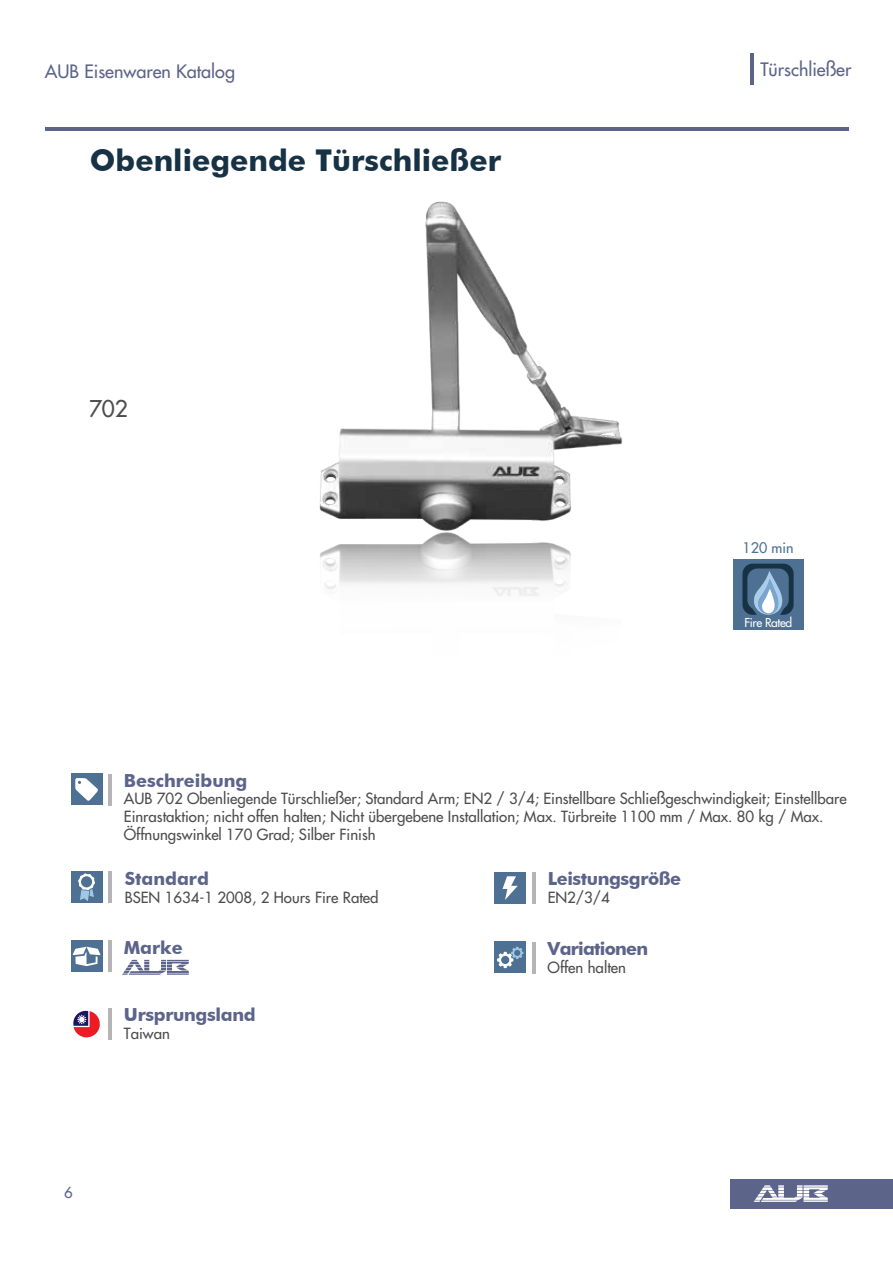
<style>
.page{position:relative;width:893px;height:1262px;background:#fff}
.page>*{position:absolute;margin:0;border:0;box-sizing:border-box;transform-origin:0 0}
.t1{font:700 30px "Futura BT";color:#173244}
.t2{font:22.5px "Futura";color:#4d4d4d}
.t3{font:18px "Futura";color:#5c648a}
.t4{font:700 18px "Futura BT";letter-spacing:-.02em;color:#5c648a}
.t5{font:700 18px "Futura BT";color:#5c648a}
.t6{font:700 18px "Futura BT";letter-spacing:-.04em;color:#5c648a}
.t7{font:15px/18px "Futura";color:#4d4d4d}
.t8{font:15px "Futura";color:#5c648a}
.t9{font:14.25px "Futura";color:#4e7092}
.t10{font:12px "Futura";letter-spacing:-.025em;color:#fff}
</style>
<div class="page">
<hr style="left:45px;top:127px;width:803px;height:3px;background:#5c648a">
<hr style="left:108px;top:1008px;width:4px;height:32px;background:#b5b5b5">
<hr style="left:108px;top:871px;width:4px;height:32px;background:#b5b5b5">
<hr style="left:532px;top:941px;width:3px;height:32px;background:#b5b5b5">
<hr style="left:532px;top:872px;width:3px;height:32px;background:#b5b5b5">
<hr style="left:108px;top:773px;width:4px;height:32px;background:#b5b5b5">
<img style="left:319px;top:201px;width:304px;height:344px">
<hr style="left:750px;top:53px;width:3px;height:32px;background:#5c648a">
<hr style="left:108px;top:940px;width:4px;height:32px;background:#b5b5b5">
<svg style="left:122px;top:959px;width:67px;height:15px"></svg>
<div style="left:71px;top:773px;width:31px;height:32px;background:#4e7092"></div>
<div style="left:71px;top:871px;width:31px;height:32px;background:#4e7092"></div>
<div style="left:494px;top:872px;width:32px;height:32px;background:#4e7092"></div>
<div style="left:494px;top:941px;width:32px;height:32px;background:#4e7092"></div>
<div style="left:71px;top:940px;width:31px;height:32px;background:#4e7092"></div>
<svg style="left:75px;top:778px;width:23px;height:22px"></svg>
<svg style="left:497px;top:946px;width:26px;height:22px"></svg>
<svg style="left:78px;top:873px;width:17px;height:28px"></svg>
<svg style="left:73px;top:946px;width:28px;height:20px"></svg>
<div style="left:730px;top:1179px;width:163px;height:30px;background:#5c648a"></div>
<svg style="left:754px;top:1185px;width:74px;height:16px"></svg>
<svg style="left:502px;top:876px;width:16px;height:23px"></svg>
<svg style="left:73px;top:1010px;width:27px;height:28px"></svg>
<div style="left:733px;top:559px;width:70px;height:71px;background:#4e7092"></div>
<svg style="left:742px;top:563px;width:52px;height:52px"></svg>
<p class="t3" style="left:45px;top:60px;width:192px">AUB Eisenwaren Katalog</p>
<p class="t3" style="left:760px;top:58px;width:92px">Türschließer</p>
<h1 class="t1" style="left:90px;top:142px;width:413px">Obenliegende Türschließer</h1>
<h2 class="t2" style="left:89px;top:395px;width:40px">702</h2>
<p class="t9" style="left:743px;top:538px;width:52px">120 min</p>
<p class="t10" style="left:744px;top:615px;width:49px">Fire Rated</p>
<p class="t5" style="left:124px;top:769px;width:125px">Beschreibung</p>
<p class="t7" style="left:124px;top:789px;width:724px">AUB 702 Obenliegende Türschließer; Standard Arm; EN2 / 3/4; Einstellbare Schließgeschwindigkeit; Einstellbare<br>Einrastaktion; nicht offen halten; Nicht übergebene Installation; Max. Türbreite 1100 mm / Max. 80 kg / Max.<br>Öffnungswinkel 170 Grad; Silber Finish</p>
<p class="t5" style="left:125px;top:867px;width:86px">Standard</p>
<p class="t7" style="left:125px;top:888px;width:255px">BSEN 1634-1 2008, 2 Hours Fire Rated</p>
<p class="t4" style="left:124px;top:936px;width:61px">Marke</p>
<p class="t4" style="left:124px;top:1004px;width:133px">Ursprungsland</p>
<p class="t7" style="left:124px;top:1024px;width:47px">Taiwan</p>
<p class="t8" style="left:64px;top:1183px;width:10px">6</p>
<p class="t4" style="left:548px;top:867px;width:135px">Leistungsgröße</p>
<p class="t7" style="left:548px;top:888px;width:64px">EN2/3/4</p>
<p class="t6" style="left:548px;top:937px;width:102px">Variationen</p>
<p class="t7" style="left:548px;top:958px;width:80px">Offen halten</p>
</div>
